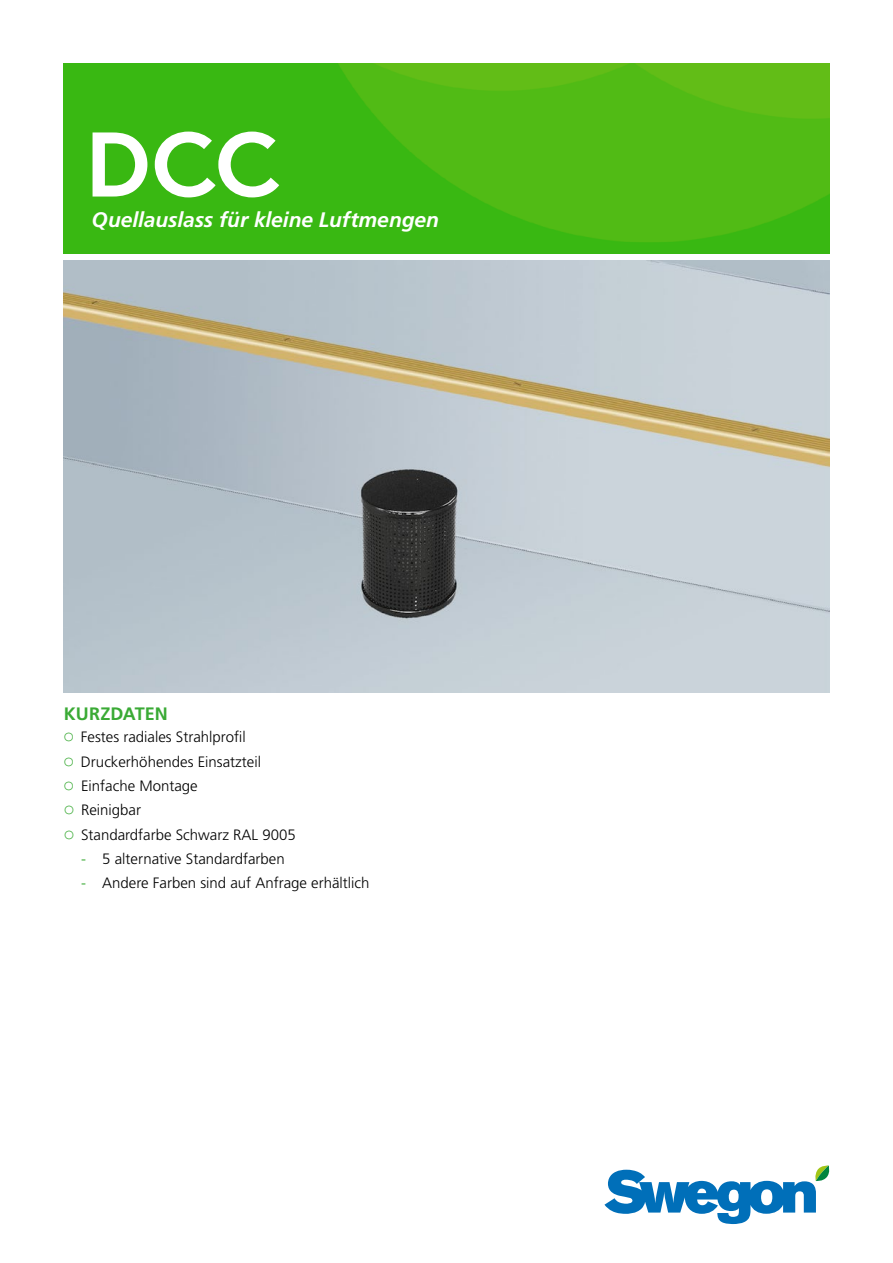
<style>
.page{position:relative;width:893px;height:1263px;background:#fff}
.page>*{position:absolute;margin:0;border:0;box-sizing:border-box;transform-origin:0 0}
.t1{font:700 91.5px "Swegon Brown";color:#fff}
.t2{font:italic 700 21px "Frutiger";letter-spacing:-.005em;color:#fff}
.t3{font:700 18px "Frutiger";color:#3aaa35}
.t4{font:300 15px "Frutiger";color:#000}
.s1{font-family:"Nimbus Rom D";font-weight:400;color:#3aaa35}
.s2{color:#3aaa35}
</style>
<div class="page">
<img style="left:64px;top:260px;width:765px;height:432px">
<svg style="left:604px;top:1165px;width:226px;height:59px"></svg>
<img style="left:64px;top:64px;width:765px;height:189px">
<h1 class="t1" style="left:85px;top:90px;width:197px">DCC</h1>
<h2 class="t2" style="left:92px;top:207px;width:349px">Quellauslass für kleine Luftmengen</h2>
<p class="t3" style="left:64px;top:703px;width:105px">KURZDATEN</p>
<p class="t4" style="left:64px;top:728px;width:183px"><span class="s1">○</span> Festes radiales Strahlprofil</p>
<p class="t4" style="left:64px;top:753px;width:199px"><span class="s1">○</span> Druckerhöhendes Einsatzteil</p>
<p class="t4" style="left:64px;top:777px;width:135px"><span class="s1">○</span> Einfache Montage</p>
<p class="t4" style="left:64px;top:802px;width:79px"><span class="s1">○</span> Reinigbar</p>
<p class="t4" style="left:64px;top:826px;width:233px"><span class="s1">○</span> Standardfarbe Schwarz RAL 9005</p>
<p class="t4" style="left:81px;top:850px;width:205px"><span class="s2">-</span> 5 alternative Standardfarben</p>
<p class="t4" style="left:81px;top:875px;width:290px"><span class="s2">-</span> Andere Farben sind auf Anfrage erhältlich</p>
</div>
